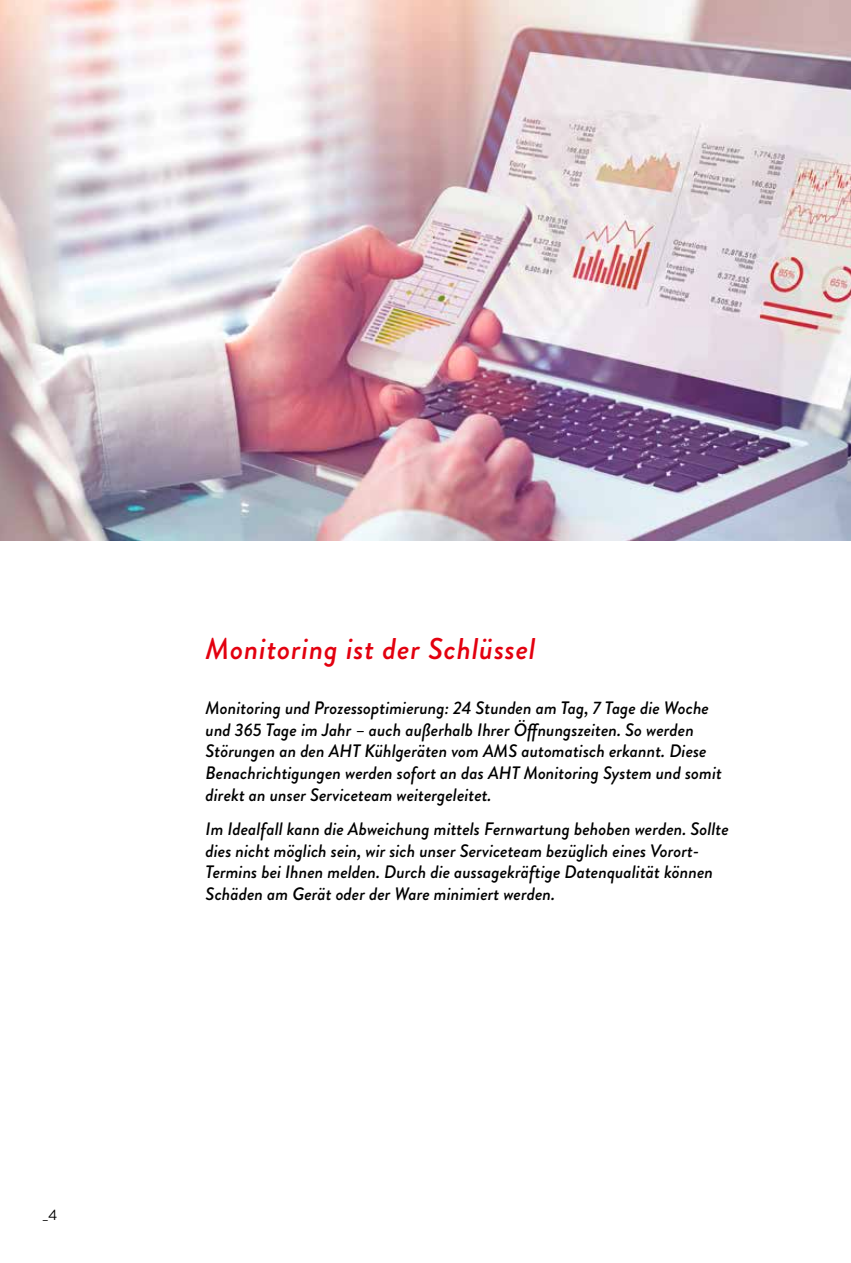
<style>
.page{position:relative;width:851px;height:1263px;background:#fff}
.page>*{position:absolute;margin:0;border:0;box-sizing:border-box;transform-origin:0 0}
.t1{font:italic 500 30px "Brandon Grotesque";letter-spacing:.025em;color:#e3000f}
.t2{font:italic 500 18px/21.6px "Brandon Grotesque";color:#000}
.t3{font:15px "Brandon Grotesque";color:#000}
</style>
<div class="page">
<img style="left:0;top:0;width:850px;height:540px">
<p class="t3" style="left:43px;top:1205px;width:16px">_4</p>
<h1 class="t1" style="left:206px;top:628px;width:331px">Monitoring ist der Schlüssel</h1>
<p class="t2" style="left:206px;top:698px;width:518px">Monitoring und Prozessoptimierung: 24 Stunden am Tag, 7 Tage die Woche und 365 Tage im Jahr – auch außerhalb Ihrer Öffnungszeiten. So werden Störungen an den AHT Kühlgeräten vom AMS automatisch erkannt. Diese Benachrichtigungen werden sofort an das AHT Monitoring System und somit direkt an unser Serviceteam weitergeleitet.</p>
<p class="t2" style="left:206px;top:818px;width:524px">Im Idealfall kann die Abweichung mittels Fernwartung behoben werden. Sollte dies nicht möglich sein, wir sich unser Serviceteam bezüglich eines Vorort-Termins bei Ihnen melden. Durch die aussagekräftige Datenqualität können Schäden am Gerät oder der Ware minimiert werden.</p>
</div>
